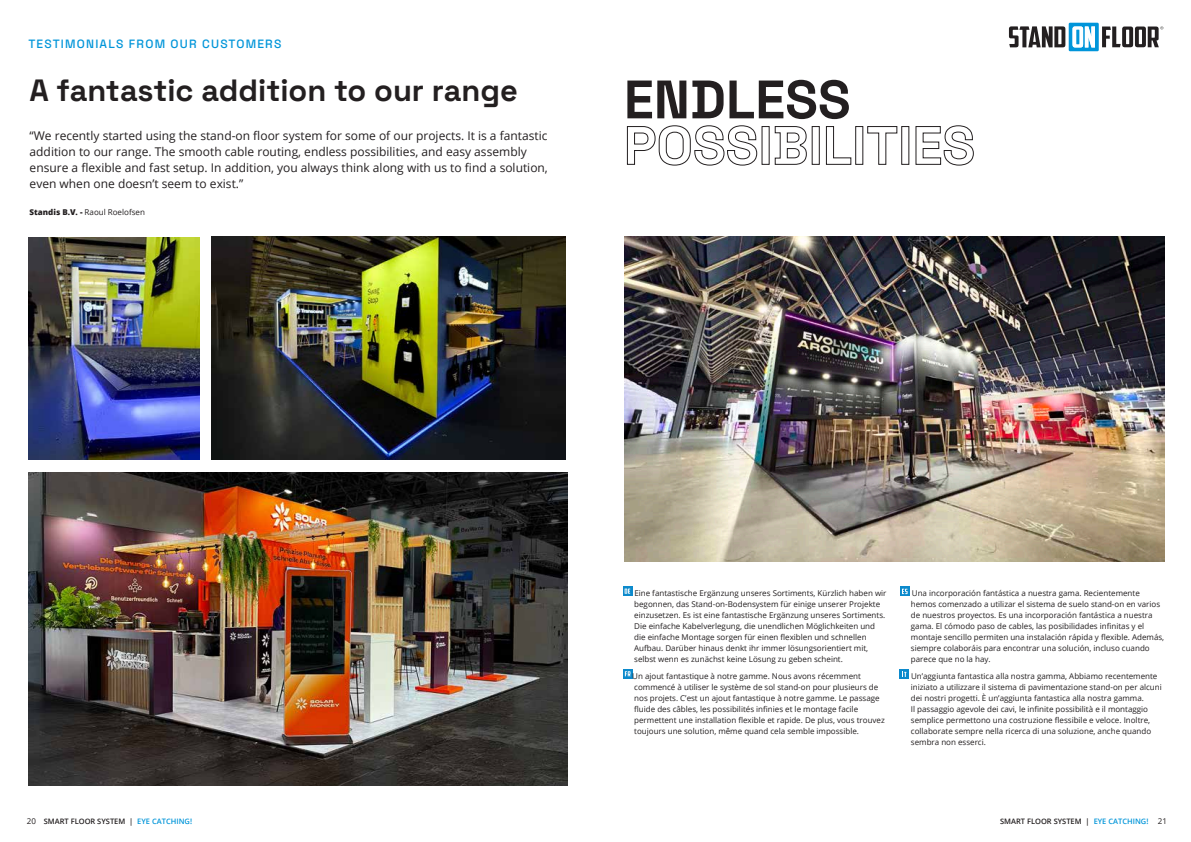
<style>
.page{position:relative;width:1191px;height:842px;background:#fff}
.page>*{position:absolute;margin:0;border:0;box-sizing:border-box;transform-origin:0 0}
.kop_30_pt{font:300 54px/46px "Space Grotesk";color:#231f20}
.kop_30_pt-2{font:300 30.7px "Space Grotesk";color:#231f20}
.Intro{font:12px/16px "Open Sans";color:#231f20}
.titels{font:300 12px "Space Grotesk";letter-spacing:.1em;color:#0095d9}
.Body_opsommimng{font:8px/11px "Open Sans";color:#231f20}
.Body{font:8px "Open Sans";color:#231f20}
.t1{font:600 7.5px "Open Sans";color:#231f20}
.s1{font-weight:800}
.s2{font-weight:400;font-size:8px}
.s3{color:#0095d9}
</style>
<div class="page">
<svg style="left:1009px;top:23px;width:154px;height:28px"></svg>
<img style="left:625px;top:236px;width:539px;height:325px">
<img style="left:212px;top:237px;width:353px;height:223px">
<img style="left:28px;top:238px;width:172px;height:222px">
<img style="left:28px;top:472px;width:539px;height:313px">
<svg style="left:623px;top:586px;width:9px;height:10px"></svg>
<svg style="left:624px;top:589px;width:6px;height:5px"></svg>
<svg style="left:623px;top:669px;width:9px;height:9px"></svg>
<svg style="left:625px;top:671px;width:5px;height:5px"></svg>
<svg style="left:900px;top:586px;width:9px;height:10px"></svg>
<svg style="left:902px;top:589px;width:5px;height:5px"></svg>
<div style="left:899px;top:670px;width:10px;height:9px;background:#0c8acc"></div>
<svg style="left:902px;top:672px;width:4px;height:5px"></svg>
<p class="titels" style="left:28px;top:35px;width:254px">TESTIMONIALS FROM OUR CUSTOMERS</p>
<p class="kop_30_pt-2" style="left:30px;top:68px;width:490px">A fantastic addition to our range</p>
<p class="Intro" style="left:30px;top:127px;width:520px">“We recently started using the stand-on floor system for some of our projects. It is a fantastic addition to our range. The smooth cable routing, endless possibilities, and easy assembly ensure a flexible and fast setup. In addition, you always think along with us to find a solution, even when one doesn’t seem to exist.”</p>
<p class="Body" style="left:30px;top:207px;width:117px"><span class="s1">Standis B.V. -</span> Raoul Roelofsen</p>
<p class="kop_30_pt" style="left:624px;top:74px;width:353px">ENDLESS<br>POSSIBILITIES</p>
<p class="Body_opsommimng" style="left:634px;top:587px;width:254px">Eine fantastische Ergänzung unseres Sortiments, Kürzlich haben wir begonnen, das Stand-on-Bodensystem für einige unserer Projekte einzusetzen. Es ist eine fantastische Ergänzung unseres Sortiments.<br>Die einfache Kabelverlegung, die unendlichen Möglichkeiten und die einfache Montage sorgen für einen flexiblen und schnellen Aufbau. Darüber hinaus denkt ihr immer lösungsorientiert mit, selbst wenn es zunächst keine Lösung zu geben scheint.</p>
<p class="Body_opsommimng" style="left:632px;top:670px;width:254px">Un ajout fantastique à notre gamme. Nous avons récemment commencé à utiliser le système de sol stand-on pour plusieurs de nos projets. C’est un ajout fantastique à notre gamme. Le passage fluide des câbles, les possibilités infinies et le montage facile permettent une installation flexible et rapide. De plus, vous trouvez toujours une solution, même quand cela semble impossible.</p>
<p class="Body_opsommimng" style="left:911px;top:588px;width:255px">Una incorporación fantástica a nuestra gama. Recientemente hemos comenzado a utilizar el sistema de suelo stand-on en varios de nuestros proyectos. Es una incorporación fantástica a nuestra gama. El cómodo paso de cables, las posibilidades infinitas y el montaje sencillo permiten una instalación rápida y flexible. Además, siempre colaboráis para encontrar una solución, incluso cuando parece que no la hay.</p>
<p class="Body_opsommimng" style="left:911px;top:670px;width:252px">Un’aggiunta fantastica alla nostra gamma, Abbiamo recentemente iniziato a utilizzare il sistema di pavimentazione stand-on per alcuni dei nostri progetti. È un’aggiunta fantastica alla nostra gamma.<br>Il passaggio agevole dei cavi, le infinite possibilità e il montaggio semplice permettono una costruzione flessibile e veloce. Inoltre, collaborate sempre nella ricerca di una soluzione, anche quando sembra non esserci.</p>
<p class="t1" style="left:27px;top:816px;width:167px"><span class="s2">20</span> SMART FLOOR SYSTEM | <span class="s3">EYE CATCHING!</span></p>
<p class="t1" style="left:1000px;top:816px;width:168px">SMART FLOOR SYSTEM | <span class="s3">EYE CATCHING!</span> <span class="s2">21</span></p>
</div>
